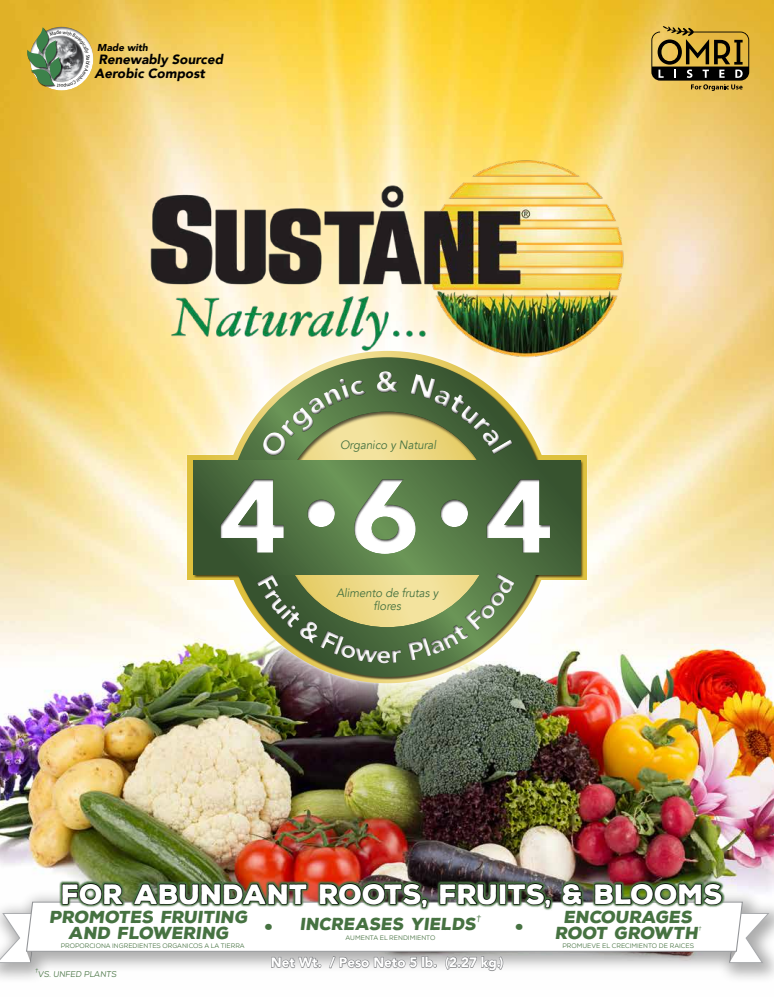
<style>
.page{position:relative;width:774px;height:1008px;background:#fff}
.page>*{position:absolute;margin:0;border:0;box-sizing:border-box;transform-origin:0 0}
.t1{font:900 103.6px "Avenir";color:#fff;scale:1.12 1}
.t2{font:900 29px "Avenir";color:#fff;scale:1.05 1}
.t3{font:900 27px "Nexa Rust Sans";color:#fff}
.t4{font:900 20.8px "Nexa Rust Sans";color:#467241}
.t5{font:900 16.8px/16.6px "Nexa Rust Sans";color:#467241;text-align:center}
.t6{font:900 13.5px "Avenir";color:#fff}
.t7{font:italic 900 13.4px/14.4px "Avenir";color:#000}
.t8{font:italic 12.1px "Avenir";letter-spacing:-.005em;color:#467241;scale:.95 1}
.t9{font:italic 900 10px "Avenir";color:#000}
.t10{font:8.7px "Nexa Rust Sans";color:#467241}
.t11{font:8.3px "Nexa Rust Sans";color:#467241}
.t12{font:6.5px "Nexa Rust Sans";color:#467241}
.t13{font:5.4px "Nexa Rust Sans";color:#467241}
.s1{font-size:77.8px}
</style>
<div class="page">
<img style="left:0;top:0;width:774px;height:889px">
<svg style="left:651px;top:26px;width:98px;height:65px;background:#947a35"></svg>
<div style="left:28px;top:25px;width:66px;height:66px;background:#000;opacity:.6"></div>
<img style="left:66px;top:24px;width:26px;height:66px">
<img style="left:24px;top:24px;width:42px;height:66px">
<img style="left:179px;top:361px;width:417px;height:364px">
<div style="left:157px;top:426px;width:574px;height:175px;background:#000;opacity:.7"></div>
<div style="left:199px;top:332px;width:373px;height:374px;background:#000;opacity:.7"></div>
<div style="left:0;top:889px;width:774px;height:95px;background:#000;opacity:.32"></div>
<svg style="left:0;top:913px;width:37px;height:50px"></svg>
<svg style="left:729px;top:913px;width:41px;height:50px"></svg>
<svg style="left:26px;top:902px;width:717px;height:50px"></svg>
<svg style="left:59px;top:881px;width:666px;height:30px"></svg>
<img style="left:61px;top:771px;width:63px;height:179px">
<img style="left:133px;top:734px;width:175px;height:209px">
<img style="left:319px;top:850px;width:109px;height:79px">
<img style="left:439px;top:771px;width:113px;height:179px">
<svg style="left:562px;top:883px;width:20px;height:23px"></svg>
<img style="left:594px;top:842px;width:129px;height:100px">
<img style="left:134px;top:155px;width:506px;height:206px">
<svg style="left:271px;top:957px;width:50px;height:11px"></svg>
<svg style="left:329px;top:956px;width:108px;height:12px"></svg>
<svg style="left:445px;top:956px;width:58px;height:15px"></svg>
<svg style="left:27px;top:27px;width:63px;height:60px"></svg>
<svg style="left:259px;top:378px;width:107px;height:81px;background:#899e67"></svg>
<svg style="left:410px;top:374px;width:103px;height:81px;background:#717f4d"></svg>
<svg style="left:257px;top:574px;width:145px;height:89px;background:#858e58"></svg>
<svg style="left:408px;top:574px;width:107px;height:87px;background:#90a26c"></svg>
<h3 class="t9" style="left:97px;top:40px;width:52px">Made with</h3>
<h3 class="t7" style="left:95px;top:52px;width:130px">Renewably Sourced<br>Aerobic Compost</h3>
<h2 class="t2" style="left:376px;top:357px;width:24px">&amp;</h2>
<h3 class="t8" style="left:340px;top:438px;width:103px">Organico y Natural</h3>
<h1 class="t1" style="left:218px;top:428px;width:301px">4<span class="s1">•</span>6<span class="s1">•</span>4</h1>
<h3 class="t8" style="left:336px;top:585px;width:109px">Alimento de frutas y</h3>
<h3 class="t8" style="left:374px;top:599px;width:31px">flores</h3>
<h3 class="t3" style="left:62px;top:876px;width:663px">FOR ABUNDANT ROOTS, FRUITS, &amp; BLOOMS</h3>
<h3 class="t5" style="left:49px;top:909px;width:203px">PROMOTES FRUITING<br>AND FLOWERING</h3>
<p class="t12" style="left:61px;top:942px;width:186px">PROPORCIONA INGREDIENTES ORGANICOS A LA TIERRA</p>
<h3 class="t5" style="left:555px;top:909px;width:148px">ENCOURAGES<br>ROOT GROWTH</h3>
<h3 class="t5" style="left:300px;top:916px;width:180px">INCREASES YIELDS</h3>
<h3 class="t10" style="left:476px;top:913px;width:8px">†</h3>
<h3 class="t4" style="left:265px;top:912px;width:10px">•</h3>
<h3 class="t4" style="left:515px;top:912px;width:10px">•</h3>
<p class="t13" style="left:698px;top:925px;width:5px">†</p>
<p class="t12" style="left:346px;top:934px;width:91px">AUMENTA EL RENDIMIENTO</p>
<p class="t12" style="left:563px;top:942px;width:133px">PROMUEVE EL CRECIMIENTO DE RAICES</p>
<p class="t13" style="left:35px;top:967px;width:5px">†</p>
<p class="t11" style="left:38px;top:969px;width:81px">VS. UNFED PLANTS</p>
<h3 class="t6" style="left:271px;top:951px;width:234px">Net Wt. / Peso Neto 5 lb. (2.27 kg.)</h3>
</div>
